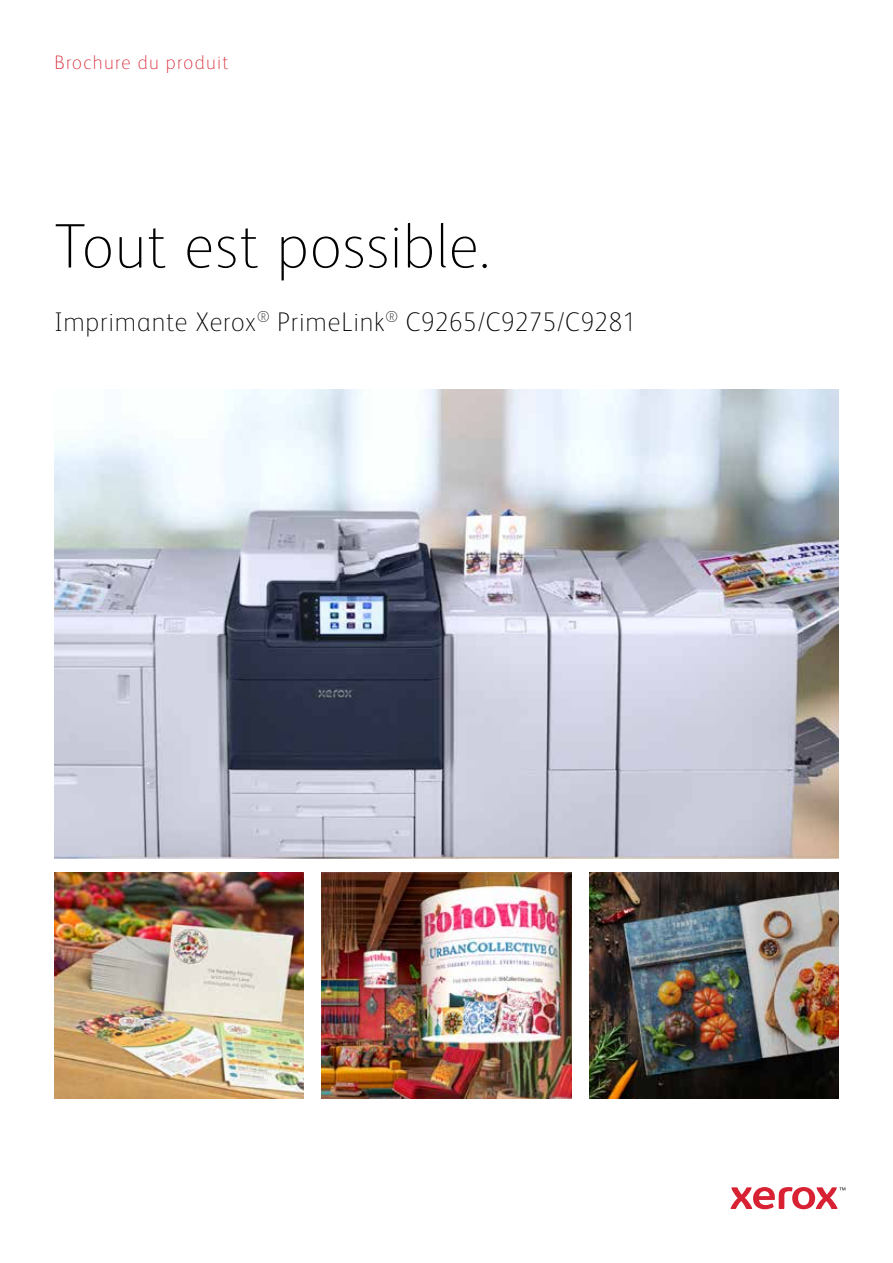
<style>
.page{position:relative;width:893px;height:1263px;background:#fff}
.page>*{position:absolute;margin:0;border:0;box-sizing:border-box;transform-origin:0 0}
.t1{font:100 63px "Xerox Sans";letter-spacing:.015em;color:#000}
.t2{font:100 27px "Xerox Sans";letter-spacing:.015em;color:#000}
.t3{font:100 19.5px "Xerox Sans";letter-spacing:.065em;color:#d92231}
</style>
<div class="page">
<img style="left:54px;top:390px;width:785px;height:468px">
<img style="left:54px;top:873px;width:250px;height:225px">
<img style="left:322px;top:873px;width:249px;height:225px">
<img style="left:589px;top:873px;width:250px;height:225px">
<svg style="left:731px;top:1187px;width:114px;height:22px"></svg>
<p class="t3" style="left:54px;top:55px;width:176px">Brochure du produit</p>
<h1 class="t1" style="left:54px;top:222px;width:438px">Tout est possible.</h1>
<p class="t2" style="left:54px;top:312px;width:584px">Imprimante Xerox<sup>®</sup> PrimeLink<sup>®</sup> C9265/C9275/C9281</p>
</div>
